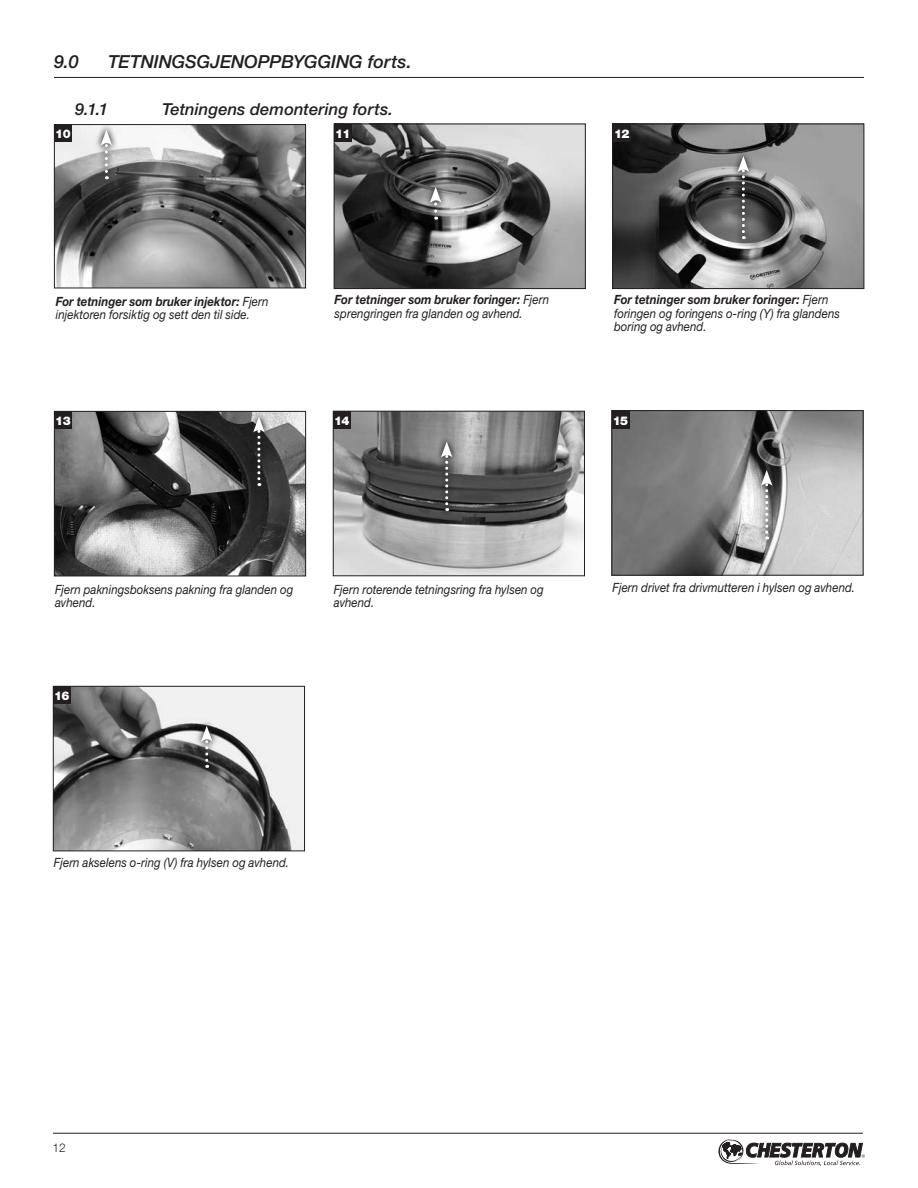
<style>
.page{position:relative;width:918px;height:1188px;background:#fff}
.page>*{position:absolute;margin:0;border:0;box-sizing:border-box;transform-origin:0 0}
.t1{font:italic 500 18px "Helvetica Neue";letter-spacing:-.005em;color:#231f20}
.t2{font:italic 500 16.5px "Helvetica Neue";letter-spacing:.005em;color:#231f20}
.t3{font:italic 12.75px/13.5px "Helvetica Neue CE";letter-spacing:.005em;color:#231f20;scale:.9 1}
.t4{font:900 12px "Helvetica Neue CE";letter-spacing:-.05em;color:#fff}
.t5{font:300 12px "Helvetica Neue CE";color:#231f20}
.s1{font-weight:700}
</style>
<div class="page">
<hr style="left:53px;top:1133px;width:810px;height:1px;background:#231f20">
<svg style="left:718px;top:1139px;width:147px;height:27px"></svg>
<img style="left:336px;top:126px;width:248px;height:161px">
<div style="left:334px;top:124px;width:252px;height:165px;border:1px solid #231f20"></div>
<div style="left:334px;top:124px;width:18px;height:18px;background:#231f20"></div>
<svg style="left:423px;top:181px;width:25px;height:45px"></svg>
<svg style="left:430px;top:187px;width:12px;height:24px"></svg>
<img style="left:614px;top:126px;width:248px;height:161px">
<div style="left:612px;top:124px;width:252px;height:165px;border:1px solid #231f20"></div>
<div style="left:613px;top:124px;width:18px;height:18px;background:#231f20"></div>
<svg style="left:731px;top:150px;width:25px;height:96px"></svg>
<svg style="left:738px;top:156px;width:11px;height:83px"></svg>
<img style="left:56px;top:126px;width:248px;height:160px">
<div style="left:54px;top:124px;width:252px;height:164px;border:1px solid #231f20"></div>
<div style="left:54px;top:124px;width:18px;height:18px;background:#231f20"></div>
<svg style="left:94px;top:124px;width:25px;height:62px"></svg>
<svg style="left:101px;top:130px;width:11px;height:49px"></svg>
<img style="left:56px;top:413px;width:248px;height:161px">
<div style="left:54px;top:411px;width:252px;height:165px;border:1px solid #231f20"></div>
<div style="left:54px;top:411px;width:18px;height:18px;background:#231f20"></div>
<svg style="left:246px;top:410px;width:25px;height:83px"></svg>
<svg style="left:253px;top:417px;width:12px;height:69px"></svg>
<img style="left:335px;top:413px;width:248px;height:161px">
<div style="left:333px;top:411px;width:252px;height:165px;border:1px solid #231f20"></div>
<div style="left:333px;top:411px;width:18px;height:18px;background:#231f20"></div>
<svg style="left:434px;top:435px;width:25px;height:83px"></svg>
<svg style="left:441px;top:442px;width:12px;height:69px"></svg>
<img style="left:614px;top:412px;width:248px;height:162px">
<div style="left:612px;top:410px;width:252px;height:166px;border:1px solid #231f20"></div>
<div style="left:612px;top:410px;width:18px;height:18px;background:#231f20"></div>
<div style="left:612px;top:411px;width:18px;height:18px;background:#231f20"></div>
<svg style="left:754px;top:464px;width:25px;height:82px"></svg>
<svg style="left:761px;top:470px;width:12px;height:69px"></svg>
<img style="left:55px;top:688px;width:248px;height:161px">
<div style="left:53px;top:686px;width:252px;height:165px;border:1px solid #231f20"></div>
<div style="left:53px;top:686px;width:18px;height:18px;background:#231f20"></div>
<svg style="left:194px;top:720px;width:25px;height:54px"></svg>
<svg style="left:201px;top:726px;width:12px;height:42px"></svg>
<hr style="left:54px;top:77px;width:810px;height:1px;background:#231f20">
<h1 class="t1" style="left:54px;top:51px;width:26px">9.0</h1>
<h1 class="t1" style="left:108px;top:51px;width:305px">TETNINGSGJENOPPBYGGING forts.</h1>
<p class="t2" style="left:75px;top:99px;width:35px">9.1.1</p>
<p class="t2" style="left:162px;top:99px;width:233px">Tetningens demontering forts.</p>
<p class="t4" style="left:55px;top:126px;width:17px">10</p>
<p class="t4" style="left:335px;top:126px;width:17px">11</p>
<p class="t4" style="left:614px;top:126px;width:17px">12</p>
<p class="t3" style="left:56px;top:294px;width:238px"><span class="s1">For tetninger som bruker injektor:</span> Fjern injektoren forsiktig og sett den til side.</p>
<p class="t3" style="left:335px;top:293px;width:240px"><span class="s1">For tetninger som bruker foringer:</span> Fjern sprengringen fra glanden og avhend.</p>
<p class="t3" style="left:614px;top:293px;width:253px"><span class="s1">For tetninger som bruker foringer:</span> Fjern foringen og foringens o-ring (Y) fra glandens boring og avhend.</p>
<p class="t4" style="left:55px;top:413px;width:17px">13</p>
<p class="t4" style="left:334px;top:413px;width:17px">14</p>
<p class="t4" style="left:613px;top:413px;width:17px">135</p>
<p class="t3" style="left:55px;top:583px;width:266px">Fjern pakningsboksens pakning fra glanden og avhend.</p>
<p class="t4" style="left:54px;top:688px;width:17px">16</p>
<p class="t3" style="left:334px;top:583px;width:235px">Fjern roterende tetningsring fra hylsen og avhend.</p>
<p class="t3" style="left:613px;top:580px;width:271px">Fjern drivet fra drivmutteren i hylsen og avhend.</p>
<p class="t3" style="left:54px;top:856px;width:263px">Fjern akselens o-ring (V) fra hylsen og avhend.</p>
<p class="t5" style="left:52px;top:1140px;width:15px">12</p>
</div>
